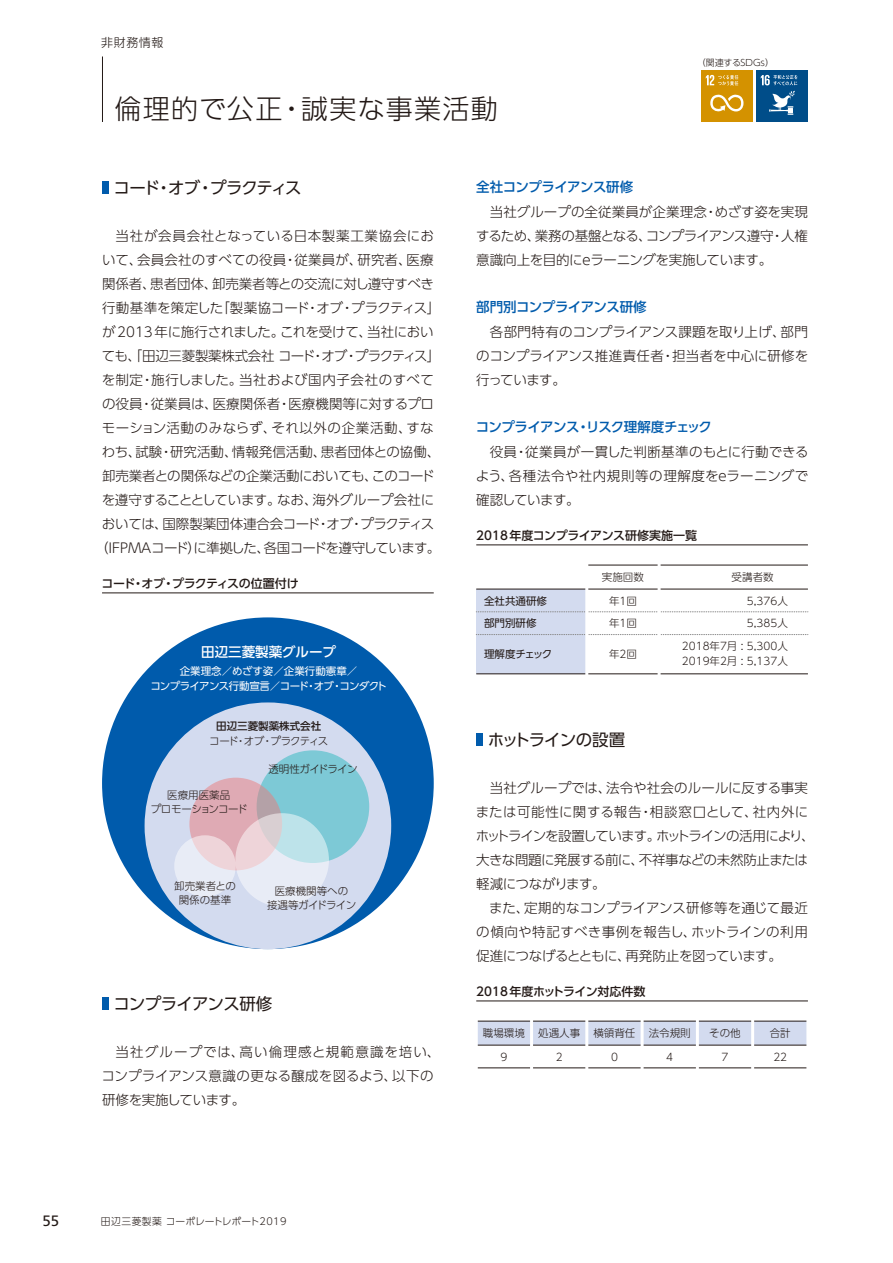
<style>
.page{position:relative;width:893px;height:1263px;background:#fff}
.page>*{position:absolute;margin:0;border:0;box-sizing:border-box;transform-origin:0 0}
.t1{font:300 27px "UD Shin Go Pro";letter-spacing:.05em;color:#231916}
.t2{font:16.5px "UD Shin Go Pro";letter-spacing:-.055em;color:#231916}
.t3{font:16.5px "UD Shin Go Pro";letter-spacing:-.085em;color:#231916}
.t4{font:15px "Frutiger LT Std";color:#231916}
.t5{font:300 13.5px/24px "UD Shin Go Pro";letter-spacing:-.01em;color:#231916;text-align:justify}
.t6{font:300 13.5px/24px "UD Shin Go Pro";letter-spacing:.025em;color:#231916}
.t7{font:500 13.5px "UD Shin Go Pro";letter-spacing:-.04em;color:#005bac}
.t8{font:300 13.5px "UD Shin Go Pro";letter-spacing:-.045em;color:#231916}
.t9{font:300 13.5px "UD Shin Go Pro";letter-spacing:-.03em;color:#231916}
.t10{font:300 13.5px "UD Shin Go Pro";letter-spacing:.01em;color:#231916}
.t11{font:300 13.5px "UD Shin Go Pro";letter-spacing:.035em;color:#231916}
.t12{font:300 13.5px "UD Shin Go Pro";letter-spacing:.04em;color:#231916}
.t13{font:300 13.5px "UD Shin Go Pro";letter-spacing:.055em;color:#231916}
.t14{font:500 13.5px "UD Shin Go Pro";color:#fff}
.t15{font:500 12px "UD Shin Go Pro";color:#231916}
.t16{font:500 12px "UD Shin Go Pro";letter-spacing:-.02em;color:#231916}
.t17{font:300 12px "UD Shin Go Pro";letter-spacing:.05em;color:#231916}
.t18{font:300 10.5px/22.8px "UD Shin Go Pro";color:#231916;text-align:center}
.t19{font:10.5px/15px "UD Shin Go Pro";letter-spacing:-.04em;color:#fff;text-align:center}
.t20{font:300 10.5px/13.5px "UD Shin Go Pro";letter-spacing:-.03em;color:#231916;text-align:center}
.t21{font:300 10.5px "UD Shin Go Pro";letter-spacing:-.095em;color:#231916}
.t22{font:10.5px/22.8px "UD Shin Go Pro";color:#231916}
.t23{font:500 10.5px "UD Shin Go Pro";color:#231916}
.t24{font:300 10.5px "UD Shin Go Pro";letter-spacing:-.06em;color:#231916}
.t25{font:10.5px "UD Shin Go Pro";letter-spacing:-.065em;color:#231916}
.t26{font:300 9.75px "UD Shin Go Pro";letter-spacing:.03em;color:#231916}
.t27{font:300 9px "UD Shin Go Pro";color:#231916}
</style>
<div class="page">
<div style="left:102px;top:181px;width:6px;height:13px;background:#005bac"></div>
<div style="left:102px;top:997px;width:6px;height:13px;background:#005bac"></div>
<div style="left:476px;top:733px;width:7px;height:13px;background:#005bac"></div>
<hr style="left:102px;top:56px;width:1px;height:66px;background:#231916">
<hr style="left:476px;top:545px;width:332px;height:1px;background:#231916">
<hr style="left:102px;top:593px;width:332px;height:1px;background:#231916">
<div style="left:476px;top:589px;width:111px;height:85px;background:#d3dbef"></div>
<hr style="left:476px;top:589px;width:332px;height:1px;background:#231916">
<hr style="left:587px;top:565px;width:221px;height:1px;background:#231916">
<svg style="left:476px;top:634px;width:332px;height:1px"></svg>
<svg style="left:476px;top:611px;width:332px;height:1px"></svg>
<hr style="left:476px;top:673px;width:332px;height:1px;background:#231916">
<hr style="left:658px;top:562px;width:3px;height:115px;background:#fff">
<hr style="left:585px;top:562px;width:3px;height:115px;background:#fff">
<hr style="left:476px;top:1001px;width:332px;height:1px;background:#231916">
<div style="left:476px;top:1021px;width:332px;height:24px;background:#d3dbef"></div>
<hr style="left:476px;top:1045px;width:332px;height:1px;background:#231916">
<hr style="left:476px;top:1021px;width:332px;height:1px;background:#231916">
<hr style="left:476px;top:1067px;width:332px;height:1px;background:#231916">
<hr style="left:696px;top:1018px;width:3px;height:53px;background:#fff">
<hr style="left:585px;top:1018px;width:3px;height:53px;background:#fff">
<hr style="left:530px;top:1018px;width:3px;height:53px;background:#fff">
<hr style="left:641px;top:1018px;width:3px;height:53px;background:#fff">
<hr style="left:751px;top:1018px;width:3px;height:53px;background:#fff">
<hr style="left:475px;top:1018px;width:3px;height:53px;background:#fff">
<hr style="left:806px;top:1018px;width:3px;height:53px;background:#fff">
<div style="left:702px;top:71px;width:51px;height:51px;background:#d49200"></div>
<svg style="left:710px;top:94px;width:33px;height:18px"></svg>
<svg style="left:706px;top:75px;width:32px;height:11px"></svg>
<div style="left:757px;top:71px;width:51px;height:51px;background:#004d89"></div>
<svg style="left:769px;top:91px;width:26px;height:24px"></svg>
<svg style="left:761px;top:75px;width:36px;height:10px"></svg>
<div style="left:102px;top:617px;width:332px;height:332px;background:#005bac;border-radius:50%"></div>
<div style="left:145px;top:702px;width:246px;height:247px;background:#d3dbef;border-radius:50%"></div>
<div style="left:257px;top:750px;width:112px;height:113px;background:#7dc9d6;border-radius:50%"></div>
<svg style="left:189px;top:778px;width:93px;height:92px;fill:#dfaab4"></svg>
<svg style="left:235px;top:813px;width:94px;height:94px"></svg>
<svg style="left:174px;top:835px;width:62px;height:62px;fill:#e8ecf6"></svg>
<p class="t17" style="left:101px;top:33px;width:64px">非財務情報</p>
<h1 class="t1" style="left:115px;top:87px;width:385px">倫理的で公正・誠実な事業活動</h1>
<p class="t3" style="left:113px;top:174px;width:190px">コード・オブ・プラクティス</p>
<p class="t7" style="left:476px;top:176px;width:158px">全社コンプライアンス研修</p>
<p class="t27" style="left:697px;top:55px;width:79px">（関連するSDGs）</p>
<p class="t13" style="left:116px;top:225px;width:320px">当社が会員会社となっている日本製薬工業協会にお</p>
<p class="t10" style="left:102px;top:249px;width:333px">いて、会員会社のすべての役員・従業員が、研究者、医療</p>
<p class="t5" style="left:102px;top:271px;width:334px">関係者、患者団体、卸売業者等との交流に対し遵守すべき</p>
<p class="t5" style="left:102px;top:295px;width:340px">行動基準を策定した「製薬協コード・オブ・プラクティス」</p>
<p class="t5" style="left:102px;top:319px;width:333px">が2013年に施行されました。これを受けて、当社におい</p>
<p class="t9" style="left:102px;top:345px;width:340px">ても、「田辺三菱製薬株式会社 コード・オブ・プラクティス」</p>
<p class="t11" style="left:102px;top:369px;width:334px">を制定・施行しました。当社および国内子会社のすべて</p>
<p class="t5" style="left:102px;top:391px;width:333px">の役員・従業員は、医療関係者・医療機関等に対するプロ</p>
<p class="t12" style="left:102px;top:417px;width:333px">モーション活動のみならず、それ以外の企業活動、すな</p>
<p class="t5" style="left:102px;top:439px;width:340px">わち、試験・研究活動、情報発信活動、患者団体との協働、</p>
<p class="t5" style="left:102px;top:463px;width:334px">卸売業者との関係などの企業活動においても、このコード</p>
<p class="t5" style="left:102px;top:487px;width:334px">を遵守することとしています。なお、海外グループ会社に</p>
<p class="t5" style="left:102px;top:511px;width:334px">おいては、国際製薬団体連合会コード・オブ・プラクティス</p>
<p class="t8" style="left:95px;top:537px;width:347px">（IFPMAコード）に準拠した、各国コードを遵守しています。</p>
<p class="t16" style="left:102px;top:573px;width:199px">コード・オブ・プラクティスの位置付け</p>
<p class="t14" style="left:201px;top:641px;width:136px">田辺三菱製薬グループ</p>
<p class="t19" style="left:150px;top:663px;width:238px">企業理念／めざす姿／企業行動憲章／<br>コンプライアンス行動宣言 ／コード・オブ・コンダクト</p>
<p class="t23" style="left:216px;top:718px;width:106px">田辺三菱製薬株式会社</p>
<p class="t21" style="left:209px;top:733px;width:121px">コード・オブ・プラクティス</p>
<p class="t20" style="left:151px;top:788px;width:98px">医療用医薬品<br>プロモーションコード</p>
<p class="t24" style="left:268px;top:760px;width:91px">透明性ガイドライン</p>
<p class="t18" style="left:174px;top:879px;width:63px;line-height:13.5px">卸売業者との関係の基準</p>
<p class="t18" style="left:267px;top:884px;width:91px;line-height:13.5px">医療機関等への<br>接遇等ガイドライン</p>
<p class="t2" style="left:113px;top:990px;width:160px">コンプライアンス研修</p>
<p class="t6" style="left:101px;top:1039px;width:340px;text-indent:14px">当社グループでは、高い倫理感と規範意識を培い、コンプライアンス意識の更なる醸成を図るよう、以下の研修を実施しています。</p>
<p class="t5" style="left:476px;top:199px;width:333px;text-indent:14px">当社グループの全従業員が企業理念・めざす姿を実現するため、業務の基盤となる、コンプライアンス遵守・人権意識向上を目的にｅラーニングを実施しています。</p>
<p class="t7" style="left:476px;top:296px;width:172px">部門別コンプライアンス研修</p>
<p class="t5" style="left:476px;top:319px;width:333px;text-indent:14px">各部門特有のコンプライアンス課題を取り上げ、部門のコンプライアンス推進責任者・担当者を中心に研修を行っています。</p>
<p class="t7" style="left:476px;top:416px;width:238px">コンプライアンス・リスク理解度チェック</p>
<p class="t5" style="left:476px;top:439px;width:334px;text-indent:14px">役員・従業員が一貫した判断基準のもとに行動できるよう、各種法令や社内規則等の理解度をｅラーニングで確認しています。</p>
<p class="t15" style="left:476px;top:525px;width:222px">2018年度コンプライアンス研修実施一覧</p>
<p class="t22" style="left:484px;top:589px;width:64px">全社共通研修部門別研修</p>
<p class="t25" style="left:484px;top:646px;width:70px">理解度チェック</p>
<p class="t18" style="left:602px;top:566px;width:43px">実施回数</p>
<p class="t18" style="left:732px;top:566px;width:44px">受講者数</p>
<p class="t18" style="left:682px;top:589px;width:107px;text-align:right">5,376人<br>5,385人<br>2018年7月 : 5,300人</p>
<p class="t18" style="left:682px;top:649px;width:107px">2019年2月 : 5,137人</p>
<p class="t18" style="left:609px;top:589px;width:29px;text-align:left">年1回年1回</p>
<p class="t18" style="left:609px;top:642px;width:29px">年2回</p>
<p class="t2" style="left:488px;top:726px;width:139px">ホットラインの設置</p>
<p class="t5" style="left:476px;top:775px;width:340px;text-align:left;text-indent:14px">当社グループでは、法令や社会のルールに反する事実または可能性に関する報告・相談窓口として、社内外にホットラインを設置しています。ホットラインの活用により、大きな問題に発展する前に、不祥事などの未然防止または軽減につながります。</p>
<p class="t5" style="left:476px;top:895px;width:333px;text-indent:13px">また、定期的なコンプライアンス研修等を通じて最近の傾向や特記すべき事例を報告し、ホットラインの利用促進につなげるとともに、再発防止を図っています。</p>
<p class="t15" style="left:476px;top:981px;width:171px">2018年度ホットライン対応件数</p>
<p class="t18" style="left:483px;top:1022px;width:43px">職場環境</p>
<p class="t18" style="left:538px;top:1022px;width:43px">処遇人事</p>
<p class="t18" style="left:593px;top:1022px;width:43px">横領背任</p>
<p class="t18" style="left:649px;top:1022px;width:43px">法令規則</p>
<p class="t18" style="left:709px;top:1022px;width:33px">その他</p>
<p class="t18" style="left:770px;top:1022px;width:22px">合計</p>
<p class="t18" style="left:500px;top:1045px;width:8px">9</p>
<p class="t18" style="left:556px;top:1045px;width:8px">2</p>
<p class="t18" style="left:611px;top:1045px;width:8px">0</p>
<p class="t18" style="left:666px;top:1045px;width:8px">4</p>
<p class="t18" style="left:721px;top:1045px;width:8px">7</p>
<p class="t18" style="left:773px;top:1045px;width:15px">22</p>
<p class="t4" style="left:43px;top:1212px;width:18px">55</p>
<p class="t26" style="left:101px;top:1213px;width:187px">田辺三菱製薬 コーポレートレポート2019</p>
</div>
